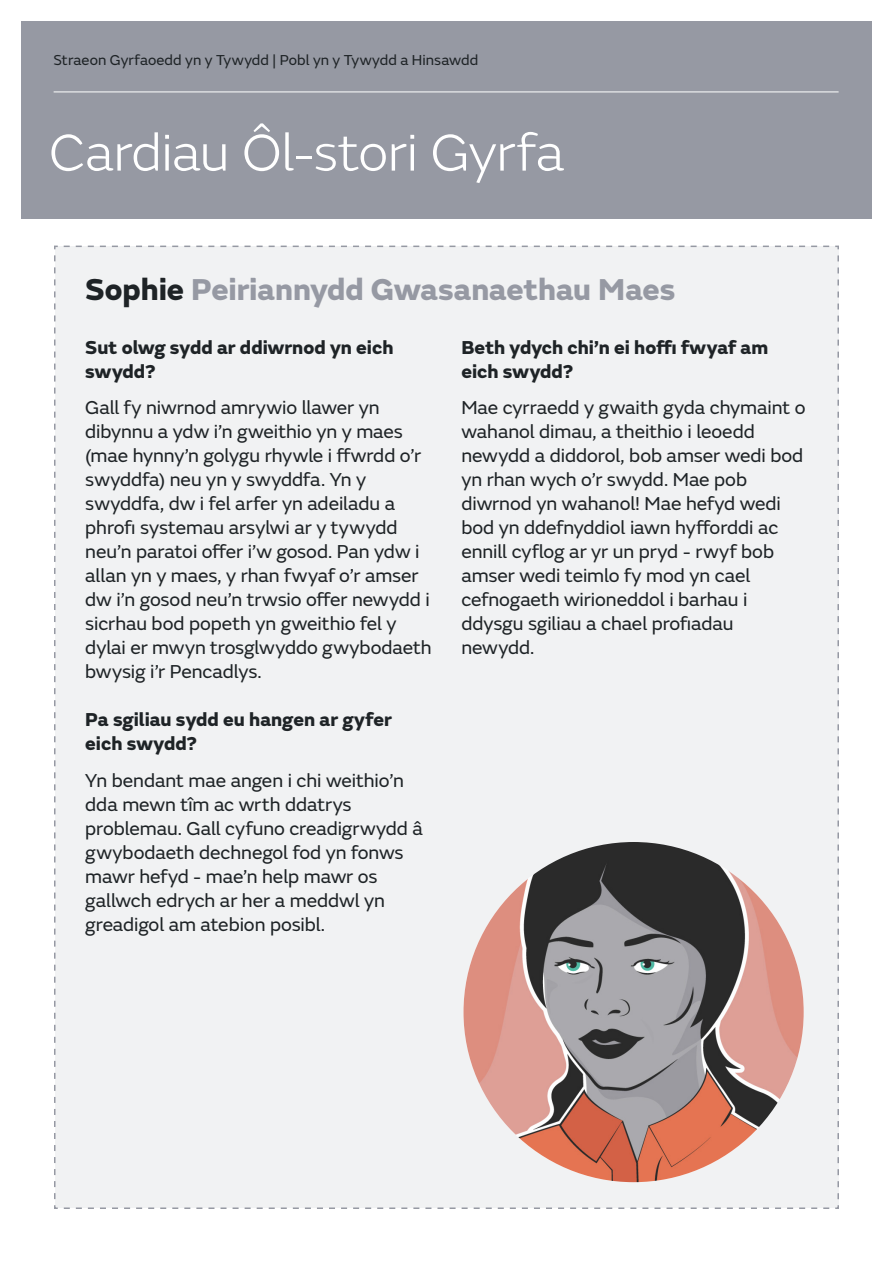
<style>
.page{position:relative;width:893px;height:1263px;background:#fff}
.page>*{position:absolute;margin:0;border:0;box-sizing:border-box;transform-origin:0 0}
.MO_Lesson_plan_title{font:300 54px "FS Emeric";letter-spacing:-.005em;color:#fff}
.MO_Lesson_plan_bulle{font:800 31.5px "FS Emeric";color:#9699a3}
.MO_Lesson_plan_bulle-2{font:19.5px/24px "FS Emeric";letter-spacing:-.005em;color:#1e2326}
.MO_Lesson_plan_bulle-3{font:800 19.5px/24px "FS Emeric";color:#1e2326}
.MO_Lesson_plan_cover{font:15px "FS Emeric";letter-spacing:.005em;color:#1e2326}
.s1{color:#1e2326}
</style>
<div class="page">
<div style="left:54px;top:245px;width:785px;height:964px;background:#f1f2f3"></div>
<div style="left:21px;top:21px;width:850px;height:198px;background:#9699a3"></div>
<hr style="left:54px;top:92px;width:785px;height:1px;background:#fff">
<img style="left:463px;top:842px;width:341px;height:340px;border-radius:170px">
<p class="MO_Lesson_plan_cover" style="left:54px;top:49px;width:426px">Straeon Gyrfaoedd yn y Tywydd | Pobl yn y Tywydd a Hinsawdd</p>
<p class="MO_Lesson_plan_title" style="left:49px;top:116px;width:517px">Cardiau Ôl-stori Gyrfa</p>
<p class="MO_Lesson_plan_bulle" style="left:85px;top:264px;width:592px"><span class="s1">Sophie</span> Peiriannydd Gwasanaethau Maes</p>
<p class="MO_Lesson_plan_bulle-3" style="left:85px;top:334px;width:310px">Sut olwg sydd ar ddiwrnod yn eich swydd?</p>
<p class="MO_Lesson_plan_bulle-2" style="left:85px;top:395px;width:348px">Gall fy niwrnod amrywio llawer yn dibynnu a ydw i’n gweithio yn y maes (mae hynny’n golygu rhywle i ffwrdd o’r swyddfa) neu yn y swyddfa. Yn y swyddfa, dw i fel arfer yn adeiladu a phrofi systemau arsylwi ar y tywydd neu’n paratoi offer i’w gosod. Pan ydw i allan yn y maes, y rhan fwyaf o’r amser dw i’n gosod neu’n trwsio offer newydd i sicrhau bod popeth yn gweithio fel y dylai er mwyn trosglwyddo gwybodaeth bwysig i’r Pencadlys.</p>
<p class="MO_Lesson_plan_bulle-3" style="left:85px;top:706px;width:308px">Pa sgiliau sydd eu hangen ar gyfer eich swydd?</p>
<p class="MO_Lesson_plan_bulle-2" style="left:85px;top:768px;width:339px">Yn bendant mae angen i chi weithio’n dda mewn tîm ac wrth ddatrys problemau. Gall cyfuno creadigrwydd â gwybodaeth dechnegol fod yn fonws mawr hefyd - mae’n help mawr os gallwch edrych ar her a meddwl yn greadigol am atebion posibl.</p>
<p class="MO_Lesson_plan_bulle-3" style="left:461px;top:334px;width:308px">Beth ydych chi’n ei hoffi fwyaf am eich swydd?</p>
<p class="MO_Lesson_plan_bulle-2" style="left:461px;top:395px;width:346px">Mae cyrraedd y gwaith gyda chymaint o wahanol dimau, a theithio i leoedd newydd a diddorol, bob amser wedi bod yn rhan wych o’r swydd. Mae pob diwrnod yn wahanol! Mae hefyd wedi bod yn ddefnyddiol iawn hyfforddi ac ennill cyflog ar yr un pryd - rwyf bob amser wedi teimlo fy mod yn cael cefnogaeth wirioneddol i barhau i ddysgu sgiliau a chael profiadau newydd.</p>
</div>
